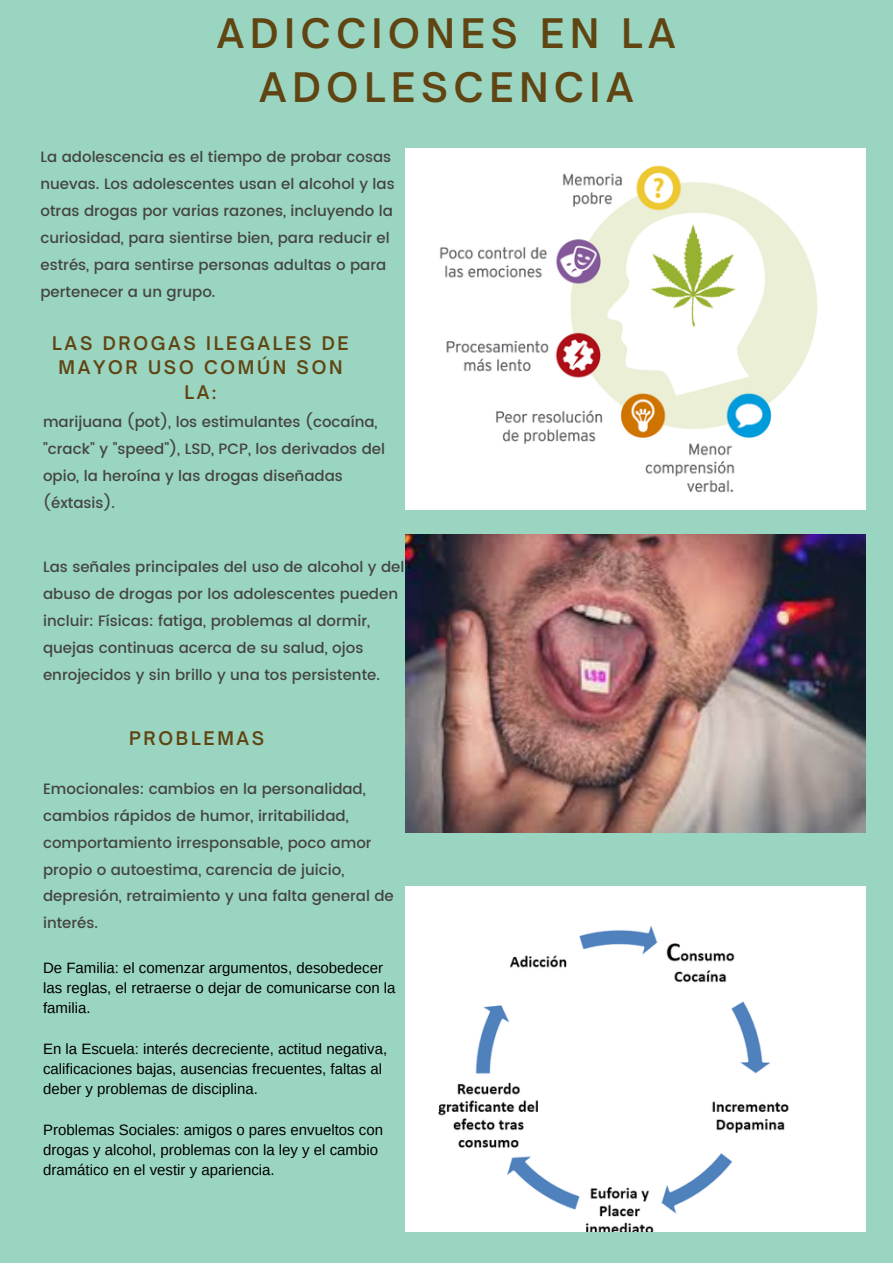
<style>
.page{position:relative;width:893px;height:1264px;background:#fff}
.page>*{position:absolute;margin:0;border:0;box-sizing:border-box;transform-origin:0 0}
.t1{font:600 39px/54px "Open Sauce One";letter-spacing:.15em;color:#604412;text-align:center}
.t2{font:600 18px/24.8px "Open Sauce One";letter-spacing:.15em;color:#604412;text-align:center}
.t3{font:500 15px/27px "Poppins";color:#444440}
.t4{font:15px/20.2px "Arimo";color:#000}
</style>
<div class="page">
<div style="left:0;top:0;width:892px;height:1262px;background:#9ad5c1"></div>
<img style="left:405px;top:148px;width:460px;height:361px">
<img style="left:405px;top:535px;width:460px;height:297px">
<img style="left:405px;top:886px;width:460px;height:345px">
<p class="t1" style="left:217px;top:6px;width:460px">ADICCIONES EN LA<br>ADOLESCENCIA</p>
<p class="t3" style="left:40px;top:143px;width:356px">La adolescencia es el tiempo de probar cosas nuevas. Los adolescentes usan el alcohol y las otras drogas por varias razones, incluyendo la curiosidad, para sientirse bien, para reducir el estrés, para sentirse personas adultas o para pertenecer a un grupo.</p>
<p class="t2" style="left:52px;top:330px;width:298px">LAS DROGAS ILEGALES DE<br>MAYOR USO COMÚN SON<br>LA:</p>
<p class="t3" style="left:43px;top:408px;width:343px">marijuana (pot), los estimulantes (cocaína, "crack" y "speed"), LSD, PCP, los derivados del opio, la heroína y las drogas diseñadas (éxtasis).</p>
<p class="t3" style="left:43px;top:553px;width:363px">Las señales principales del uso de alcohol y del abuso de drogas por los adolescentes pueden incluir: Físicas: fatiga, problemas al dormir, quejas continuas acerca de su salud, ojos enrojecidos y sin brillo y una tos persistente.</p>
<p class="t2" style="left:129px;top:725px;width:137px">PROBLEMAS</p>
<p class="t3" style="left:43px;top:774px;width:352px">Emocionales: cambios en la personalidad, cambios rápidos de humor, irritabilidad, comportamiento irresponsable, poco amor propio o autoestima, carencia de juicio, depresión, retraimiento y una falta general de interés.</p>
<p class="t4" style="left:43px;top:957px;width:354px">De Familia: el comenzar argumentos, desobedecer las reglas, el retraerse o dejar de comunicarse con la familia.</p>
<p class="t4" style="left:43px;top:1038px;width:345px">En la Escuela: interés decreciente, actitud negativa, calificaciones bajas, ausencias frecuentes, faltas al deber y problemas de disciplina.</p>
<p class="t4" style="left:43px;top:1119px;width:341px">Problemas Sociales: amigos o pares envueltos con drogas y alcohol, problemas con la ley y el cambio dramático en el vestir y apariencia.</p>
</div>
